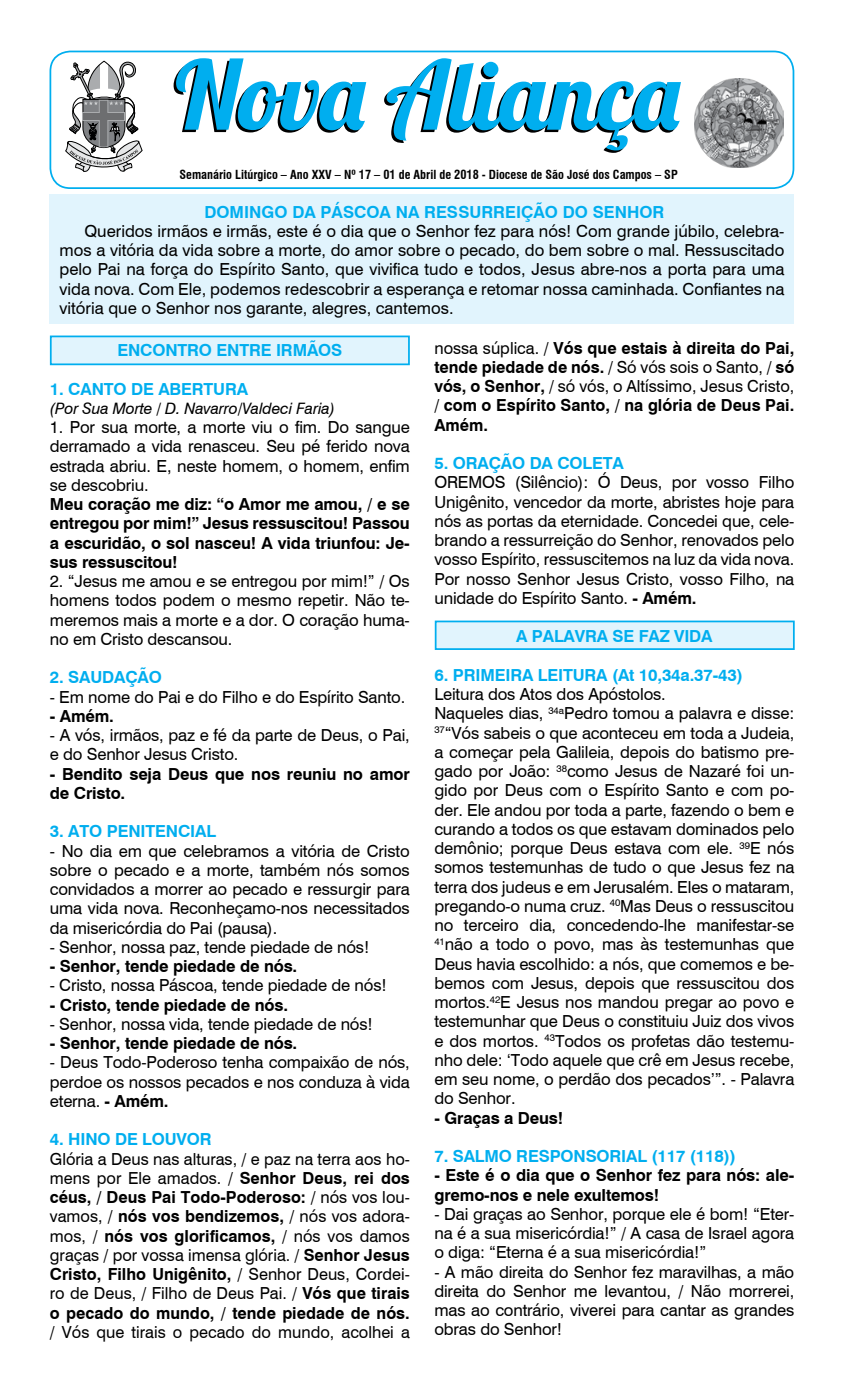
<style>
.page{position:relative;width:844px;height:1389px;background:#fff}
.page>*{position:absolute;margin:0;border:0;box-sizing:border-box;transform-origin:0 0}
.t1{font:95.2px "Lobster 1.4";color:#00aeef}
.t2{font:16.62px/19.2px "Swiss 721 BT";letter-spacing:-.01em;color:#000;text-align:justify}
.t3{font:700 16.62px/19.2px "Swiss 721 BT";letter-spacing:-.01em;color:#000;text-align:justify}
.t4{font:700 16.62px "Swiss 721 BT";letter-spacing:-.01em;color:#00aeef}
.t5{font:italic 15.75px "Swiss 721 BT";letter-spacing:-.01em;color:#000}
.t6{font:700 condensed 12.25px "Swiss 721 BT";color:#000}
.s1{font-weight:700}
.s2{font-weight:400}
</style>
<div class="page">
<div style="left:434px;top:621px;width:360px;height:29px;background:#e1f4fd;border:2px solid #00aeef"></div>
<div style="left:50px;top:336px;width:360px;height:29px;background:#e1f4fd;border:2px solid #00aeef"></div>
<div style="left:49px;top:51px;width:745px;height:138px;border:2px solid #00aeef;border-radius:20px"></div>
<svg style="left:65px;top:60px;width:77px;height:112px"></svg>
<div style="left:50px;top:195px;width:744px;height:129px;background:#e1f4fd"></div>
<img style="left:694px;top:79px;width:89px;height:88px">
<h1 class="t1" style="left:175px;top:35px;width:505px">Nova Aliança</h1>
<p class="t6" style="left:179px;top:167px;width:499px">Semanário Litúrgico – Ano XXV – Nº 17 – 01 de Abril de 2018 - Diocese de São José dos Campos – SP</p>
<p class="t4" style="left:204px;top:200px;width:461px">DOMINGO DA PÁSCOA NA RESSURREIÇÃO DO SENHOR</p>
<p class="t2" style="left:60px;top:221px;width:726px;text-indent:25px">Queridos irmãos e irmãs, este é o dia que o Senhor fez para nós! Com grande júbilo, celebra&shy;mos a vitória da vida sobre a morte, do amor sobre o pecado, do bem sobre o mal. Ressuscitado pelo Pai na força do Espírito Santo, que vivifica tudo e todos, Jesus abre-nos a porta para uma vida nova. Com Ele, podemos redescobrir a esperança e retomar nossa caminhada. Confiantes na vitória que o Senhor nos garante, alegres, cantemos.</p>
<p class="t4" style="left:117px;top:339px;width:226px">ENCONTRO ENTRE IRMÃOS</p>
<p class="t4" style="left:50px;top:377px;width:200px">1. CANTO DE ABERTURA</p>
<p class="t5" style="left:50px;top:397px;width:286px">(Por Sua Morte / D. Navarro/Valdeci Faria)</p>
<p class="t2" style="left:50px;top:417px;width:361px">1. Por sua morte, a morte viu o fim. Do sangue derramado a vida renasceu. Seu pé ferido nova estrada abriu. E, neste homem, o homem, enfim se descobriu.</p>
<p class="t3" style="left:50px;top:494px;width:361px">Meu coração me diz: “o Amor me amou, / e se entregou por mim!” Jesus ressuscitou! Passou a escuridão, o sol nasceu! A vida triunfou: Je&shy;sus ressuscitou!</p>
<p class="t2" style="left:50px;top:571px;width:361px">2. “Jesus me amou e se entregou por mim!” / Os homens todos podem o mesmo repetir. Não te&shy;meremos mais a morte e a dor. O coração huma&shy;no em Cristo descansou.</p>
<p class="t4" style="left:50px;top:666px;width:114px">2. SAUDAÇÃO</p>
<p class="t2" style="left:50px;top:687px;width:357px">- Em nome do Pai e do Filho e do Espírito Santo.</p>
<p class="t3" style="left:50px;top:706px;width:66px">- Amém.</p>
<p class="t2" style="left:50px;top:725px;width:361px">- A vós, irmãos, paz e fé da parte de Deus, o Pai, e do Senhor Jesus Cristo.</p>
<p class="t3" style="left:50px;top:764px;width:361px">- Bendito seja Deus que nos reuniu no amor de Cristo.</p>
<p class="t4" style="left:50px;top:820px;width:168px">3. ATO PENITENCIAL</p>
<p class="t2" style="left:50px;top:841px;width:361px">- No dia em que celebramos a vitória de Cristo sobre o pecado e a morte, também nós somos convidados a morrer ao pecado e ressurgir para uma vida nova. Reconheçamo-nos necessitados da misericórdia do Pai (pausa).</p>
<p class="t2" style="left:50px;top:937px;width:321px">- Senhor, nossa paz, tende piedade de nós!</p>
<p class="t3" style="left:50px;top:956px;width:249px">- Senhor, tende piedade de nós.</p>
<p class="t2" style="left:50px;top:975px;width:338px">- Cristo, nossa Páscoa, tende piedade de nós!</p>
<p class="t3" style="left:50px;top:995px;width:240px">- Cristo, tende piedade de nós.</p>
<p class="t2" style="left:50px;top:1014px;width:324px">- Senhor, nossa vida, tende piedade de nós!</p>
<p class="t3" style="left:50px;top:1033px;width:249px">- Senhor, tende piedade de nós.</p>
<p class="t2" style="left:50px;top:1052px;width:361px">- Deus Todo-Poderoso tenha compaixão de nós, perdoe os nossos pecados e nos conduza à vida eterna. <span class="s1">- Amém.</span></p>
<p class="t4" style="left:50px;top:1128px;width:163px">4. HINO DE LOUVOR</p>
<p class="t2" style="left:50px;top:1148px;width:361px">Glória a Deus nas alturas, / e paz na terra aos ho&shy;mens por Ele amados. / <span class="s1">Senhor Deus, rei dos céus, / Deus Pai Todo-Poderoso:</span> / nós vos lou&shy;vamos, / <span class="s1">nós vos bendizemos,</span> / nós vos adora&shy;mos, / <span class="s1">nós vos glorificamos,</span> / nós vos damos graças / por vossa imensa glória. / <span class="s1">Senhor Jesus Cristo, Filho Unigênito,</span> / Senhor Deus, Cordei&shy;ro de Deus, / Filho de Deus Pai. / <span class="s1">Vós que tirais o pecado do mundo, / tende piedade de nós.</span></p>
<p class="t2" style="left:50px;top:1322px;width:361px">/ Vós que tirais o pecado do mundo, acolhei a</p>
<p class="t3" style="left:434px;top:338px;width:361px"><span class="s2">nossa súplica. /</span> Vós que estais à direita do Pai, tende piedade de nós. <span class="s2">/ Só vós sois o Santo, /</span> só vós, o Senhor, <span class="s2">/ só vós, o Altíssimo, Jesus Cristo, /</span> com o Espírito Santo, / na glória de Deus Pai.<br>Amém.</p>
<p class="t4" style="left:434px;top:452px;width:191px">5. ORAÇÃO DA COLETA</p>
<p class="t2" style="left:434px;top:472px;width:361px">OREMOS (Silêncio): Ó Deus, por vosso Filho Unigênito, vencedor da morte, abristes hoje para nós as portas da eternidade. Concedei que, cele&shy;brando a ressurreição do Senhor, renovados pelo vosso Espírito, ressuscitemos na luz da vida nova.<br>Por nosso Senhor Jesus Cristo, vosso Filho, na unidade do Espírito Santo. <span class="s1">- Amém.</span></p>
<p class="t4" style="left:516px;top:625px;width:198px">A PALAVRA SE FAZ VIDA</p>
<p class="t4" style="left:434px;top:664px;width:310px">6. PRIMEIRA LEITURA (At 10,34a.37-43)</p>
<p class="t2" style="left:434px;top:684px;width:361px;text-align:left">Leitura dos Atos dos Apóstolos.<br>Naqueles dias, <sup>34a</sup>Pedro tomou a palavra e disse:<br><sup>37</sup>“Vós sabeis o que aconteceu em toda a Judeia, a começar pela Galileia, depois do batismo pre&shy;gado por João: <sup>38</sup>como Jesus de Nazaré foi un&shy;gido por Deus com o Espírito Santo e com po&shy;der. Ele andou por toda a parte, fazendo o bem e curando a todos os que estavam dominados pelo demônio; porque Deus estava com ele. <sup>39</sup>E nós somos testemunhas de tudo o que Jesus fez na terra dos judeus e em Jerusalém. Eles o mataram, pregando-o numa cruz. <sup>40</sup>Mas Deus o ressuscitou no terceiro dia, concedendo-lhe manifestar-se <sup>41</sup>não a todo o povo, mas às testemunhas que Deus havia escolhido: a nós, que comemos e be&shy;bemos com Jesus, depois que ressuscitou dos mortos.<sup>42</sup>E Jesus nos mandou pregar ao povo e testemunhar que Deus o constituiu Juiz dos vivos e dos mortos. <sup>43</sup>Todos os profetas dão testemu&shy;nho dele: ‘Todo aquele que crê em Jesus recebe, em seu nome, o perdão dos pecados’”. - Palavra do Senhor.</p>
<p class="t3" style="left:434px;top:1108px;width:130px">- Graças a Deus!</p>
<p class="t4" style="left:434px;top:1145px;width:303px">7. SALMO RESPONSORIAL (117 (118))</p>
<p class="t3" style="left:434px;top:1165px;width:361px">- Este é o dia que o Senhor fez para nós: ale&shy;gremo-nos e nele exultemos!</p>
<p class="t2" style="left:434px;top:1204px;width:361px">- Dai graças ao Senhor, porque ele é bom! “Eter&shy;na é a sua misericórdia!” / A casa de Israel agora o diga: “Eterna é a sua misericórdia!”</p>
<p class="t2" style="left:434px;top:1262px;width:361px">- A mão direita do Senhor fez maravilhas, a mão direita do Senhor me levantou, / Não morrerei, mas ao contrário, viverei para cantar as grandes obras do Senhor!</p>
</div>
